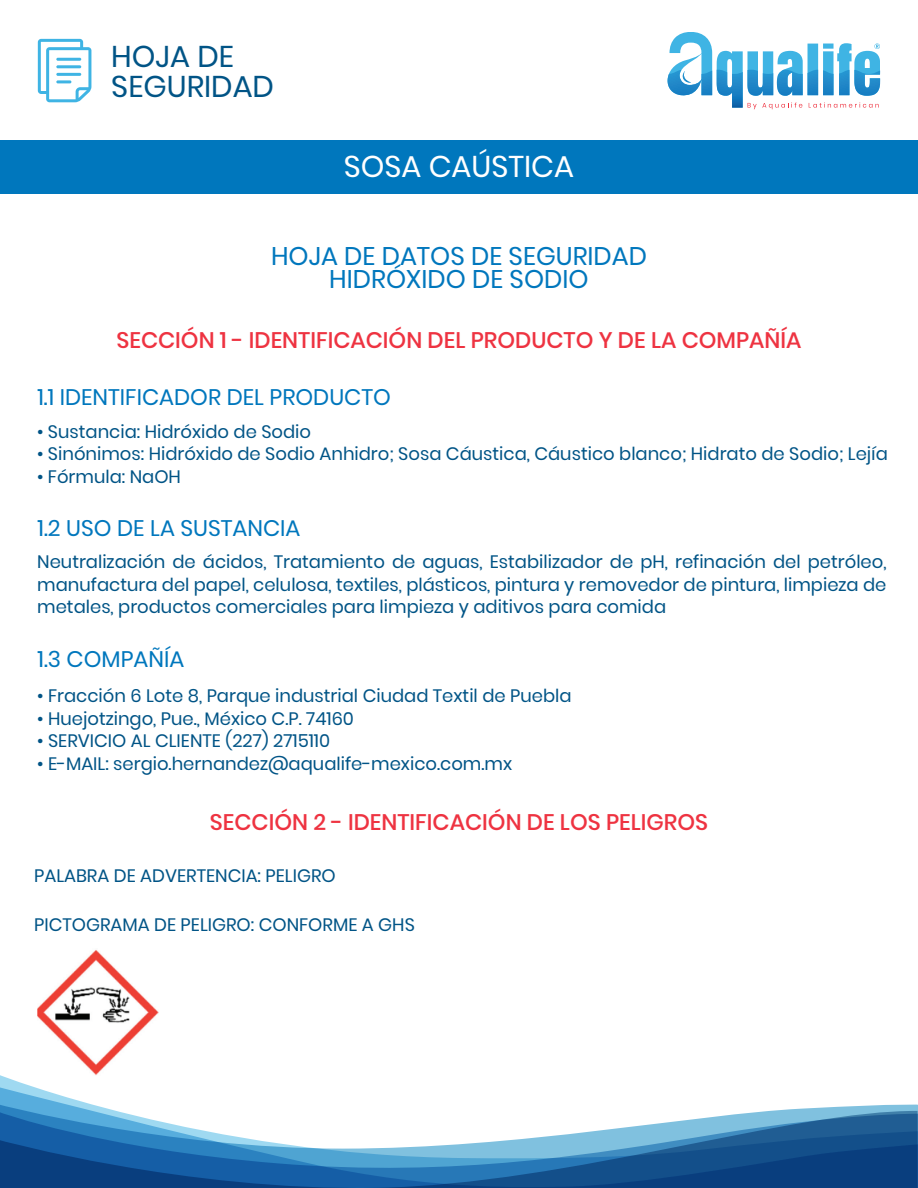
<style>
.page{position:relative;width:918px;height:1188px;background:#fff}
.page>*{position:absolute;margin:0;border:0;box-sizing:border-box;transform-origin:0 0}
.t1{font:30px/30px "Poppins";color:#015486}
.t2{font:30px "Poppins";color:#fff}
.t3{font:25.5px/22.5px "Poppins";color:#0077bd;text-align:center}
.t4{font:500 22.5px "Poppins";color:#ee3341}
.t5{font:22.5px "Poppins";color:#0077bd}
.t6{font:18px/22.5px "Poppins";color:#015486;text-align:justify}
</style>
<div class="page">
<div style="left:0;top:140px;width:918px;height:54px;background:#0077bd"></div>
<svg style="left:0;top:1087px;width:918px;height:18px"></svg>
<svg style="left:0;top:1105px;width:918px;height:6px"></svg>
<svg style="left:0;top:1111px;width:918px;height:77px"></svg>
<svg style="left:38px;top:39px;width:53px;height:63px"></svg>
<svg style="left:668px;top:32px;width:212px;height:77px"></svg>
<img style="left:38px;top:950px;width:121px;height:125px">
<h1 class="t1" style="left:111px;top:41px;width:164px">HOJA DE<br>SEGURIDAD</h1>
<h1 class="t2" style="left:344px;top:149px;width:232px">SOSA CAÚSTICA</h1>
<h2 class="t3" style="left:271px;top:245px;width:378px">HOJA DE DATOS DE SEGURIDAD<br>HIDRÓXIDO DE SODIO</h2>
<p class="t4" style="left:116px;top:327px;width:687px">SECCIÓN 1 - IDENTIFICACIÓN DEL PRODUCTO Y DE LA COMPAÑÍA</p>
<p class="t5" style="left:37px;top:385px;width:355px">1.1 IDENTIFICADOR DEL PRODUCTO</p>
<p class="t6" style="left:37px;top:420px;width:275px">• Sustancia: Hidróxido de Sodio</p>
<p class="t6" style="left:37px;top:443px;width:852px">• Sinónimos: Hidróxido de Sodio Anhidro; Sosa Cáustica, Cáustico blanco; Hidrato de Sodio; Lejía</p>
<p class="t6" style="left:37px;top:465px;width:145px">• Fórmula: NaOH</p>
<p class="t5" style="left:38px;top:515px;width:265px">1.2 USO DE LA SUSTANCIA</p>
<p class="t6" style="left:37px;top:551px;width:851px">Neutralización de ácidos, Tratamiento de aguas, Estabilizador de pH, refinación del petróleo, manufactura del papel, celulosa, textiles, plásticos, pintura y removedor de pintura, limpieza de metales, productos comerciales para limpieza y aditivos para comida</p>
<p class="t5" style="left:38px;top:646px;width:148px">1.3 COMPAÑÍA</p>
<p class="t6" style="left:37px;top:685px;width:536px">• Fracción 6 Lote 8, Parque industrial Ciudad Textil de Puebla</p>
<p class="t6" style="left:37px;top:707px;width:318px">• Huejotzingo, Pue., México C.P. 74160</p>
<p class="t6" style="left:37px;top:730px;width:294px">• SERVICIO AL CLIENTE (227) 2715110</p>
<p class="t6" style="left:37px;top:752px;width:476px">• E-MAIL: sergio.hernandez@aqualife-mexico.com.mx</p>
<p class="t4" style="left:210px;top:809px;width:500px">SECCIÓN 2 - IDENTIFICACIÓN DE LOS PELIGROS</p>
<p class="t6" style="left:34px;top:864px;width:303px">PALABRA DE ADVERTENCIA: PELIGRO</p>
<p class="t6" style="left:34px;top:913px;width:382px">PICTOGRAMA DE PELIGRO: CONFORME A GHS</p>
</div>
